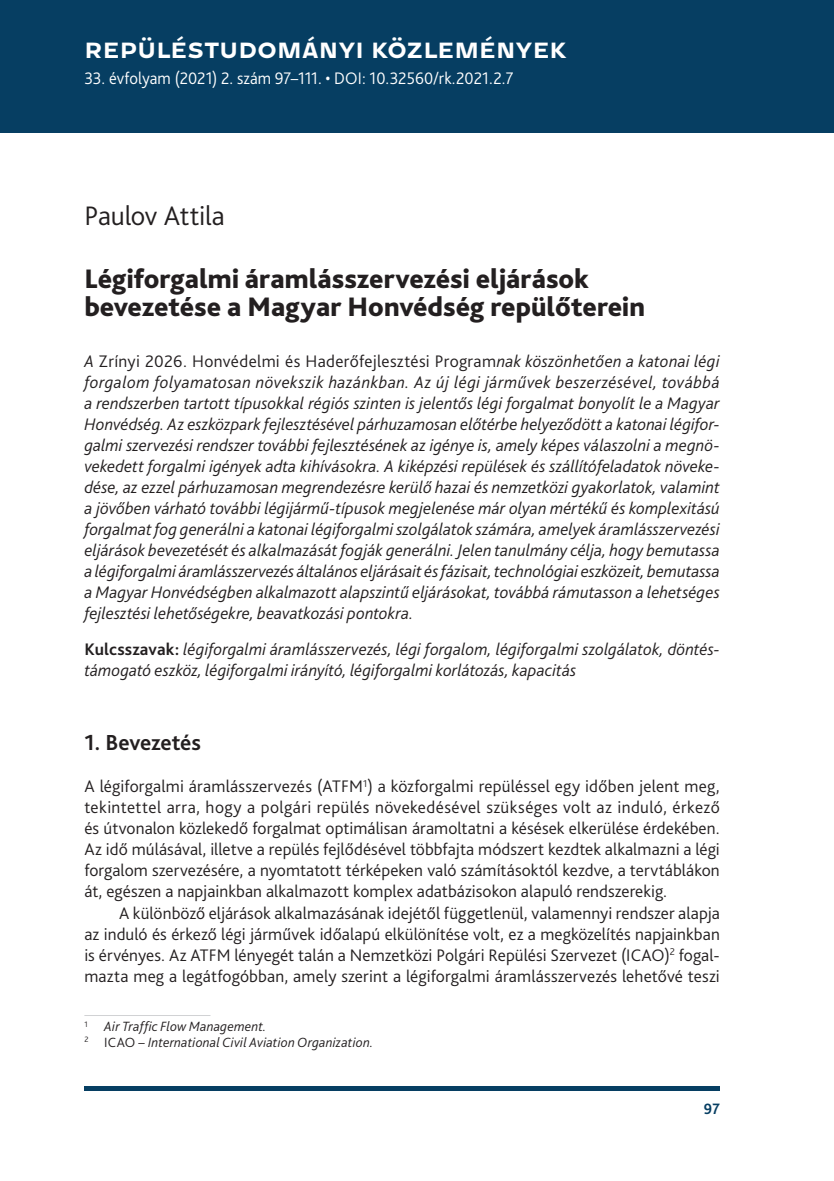
<style>
.page{position:relative;width:834px;height:1181px;background:#fff}
.page>*{position:absolute;margin:0;border:0;box-sizing:border-box;transform-origin:0 0}
.t1{font:800 28px/28px "Bliss Pro";color:#231f20}
.t2{font:300 28px "Bliss Pro";color:#231f20}
.Running_header_right{font:700 22.75px "Westeinde Caption";letter-spacing:.015em;color:#fff}
.t3{font:700 22.75px "Bliss Pro";letter-spacing:-.005em;color:#231f20}
.t4{font:italic 300 17.5px/21px "Bliss Pro";letter-spacing:.005em;color:#231f20;text-align:justify}
.t5{font:300 17.5px/21px "Bliss Pro";color:#231f20;text-align:justify}
.Running_header_right-2{font:300 17.5px "Bliss Pro";letter-spacing:.01em;color:#fff;scale:.95 1}
.t6{font:700 15.75px "Bliss Pro";color:#063e62;scale:.95 1}
.t7{font:italic 300 14px/15.8px "Bliss Pro";letter-spacing:.01em;color:#231f20}
.s1{font-style:normal}
.s2{font-weight:700;font-style:normal}
</style>
<div class="page">
<div style="left:0;top:0;width:833px;height:132px;background:#063e62"></div>
<div style="left:84px;top:1086px;width:635px;height:5px;background:#063e62"></div>
<hr style="left:84px;top:1015px;width:126px;height:1px;background:#d1d2d4">
<p class="Running_header_right" style="left:85px;top:33px;width:483px">REPÜLÉSTUDOMÁNYI KÖZLEMÉNYEK</p>
<p class="Running_header_right-2" style="left:84px;top:68px;width:453px">33. évfolyam (2021) 2. szám 97–111. • DOI: 10.32560/rk.2021.2.7</p>
<h1 class="t2" style="left:84px;top:199px;width:142px">Paulov Attila</h1>
<h1 class="t1" style="left:84px;top:264px;width:562px">Légiforgalmi áramlásszervezési eljárások bevezetése a Magyar Honvédség repülőterein</h1>
<p class="t4" style="left:84px;top:350px;width:637px">A <span class="s1">Zrínyi 2026. Honvédelmi és Haderőfejlesztési Program</span>nak köszönhetően a katonai légi forgalom folyamatosan növekszik hazánkban. Az új légi járművek beszerzésével, továbbá a rendszerben tartott típusokkal régiós szinten is jelentős légi forgalmat bonyolít le a Magyar Honvédség. Az eszközpark fejlesztésével párhuzamosan előtérbe helyeződött a katonai légifor&shy;galmi szervezési rendszer további fejlesztésének az igénye is, amely képes válaszolni a megnö&shy;vekedett forgalmi igények adta kihívásokra. A kiképzési repülések és szállítófeladatok növeke&shy;dése, az ezzel párhuzamosan megrendezésre kerülő hazai és nemzetközi gyakorlatok, valamint a jövőben várható további légijármű-típusok megjelenése már olyan mértékű és komplexitású forgalmat fog generálni a katonai légiforgalmi szolgálatok számára, amelyek áramlásszervezési eljárások bevezetését és alkalmazását fogják generálni. Jelen tanulmány célja, hogy bemutassa a légiforgalmi áramlásszervezés általános eljárásait ésfázisait, technológiai eszközeit, bemutassa a Magyar Honvédségben alkalmazott alapszintű eljárásokat, továbbá rámutasson a lehetséges fejlesztési lehetőségekre, beavatkozási pontokra.</p>
<p class="t4" style="left:84px;top:638px;width:635px"><span class="s2">Kulcsszavak:</span> légiforgalmi áramlásszervezés, légi forgalom, légiforgalmi szolgálatok, döntés&shy;támogató eszköz, légiforgalmi irányító, légiforgalmi korlátozás, kapacitás</p>
<h2 class="t3" style="left:84px;top:729px;width:118px">1. Bevezetés</h2>
<p class="t5" style="left:84px;top:775px;width:636px">A légiforgalmi áramlásszervezés (ATFM<sup>1</sup>) a közforgalmi repüléssel egy időben jelent meg, tekintettel arra, hogy a polgári repülés növekedésével szükséges volt az induló, érkező és útvonalon közlekedő forgalmat optimálisan áramoltatni a késések elkerülése érdekében.<br>Az idő múlásával, illetve a repülés fejlődésével többfajta módszert kezdtek alkalmazni a légi forgalom szervezésére, a nyomtatott térképeken való számításoktól kezdve, a tervtáblákon át, egészen a napjainkban alkalmazott komplex adatbázisokon alapuló rendszerekig.</p>
<p class="t5" style="left:84px;top:901px;width:637px;text-indent:35px">A különböző eljárások alkalmazásának idejétől függetlenül, valamennyi rendszer alapja az induló és érkező légi járművek időalapú elkülönítése volt, ez a megközelítés napjainkban is érvényes. Az ATFM lényegét talán a Nemzetközi Polgári Repülési Szervezet (ICAO)<sup>2</sup> fogal&shy;mazta meg a legátfogóbban, amely szerint a légiforgalmi áramlásszervezés lehetővé teszi</p>
<p class="t7" style="left:84px;top:1018px;width:290px"><sup>1</sup> Air Traffic Flow Management.<br><sup>2</sup> <span class="s1">ICAO –</span> International Civil Aviation Organization.</p>
<p class="t6" style="left:703px;top:1099px;width:18px">97</p>
</div>
